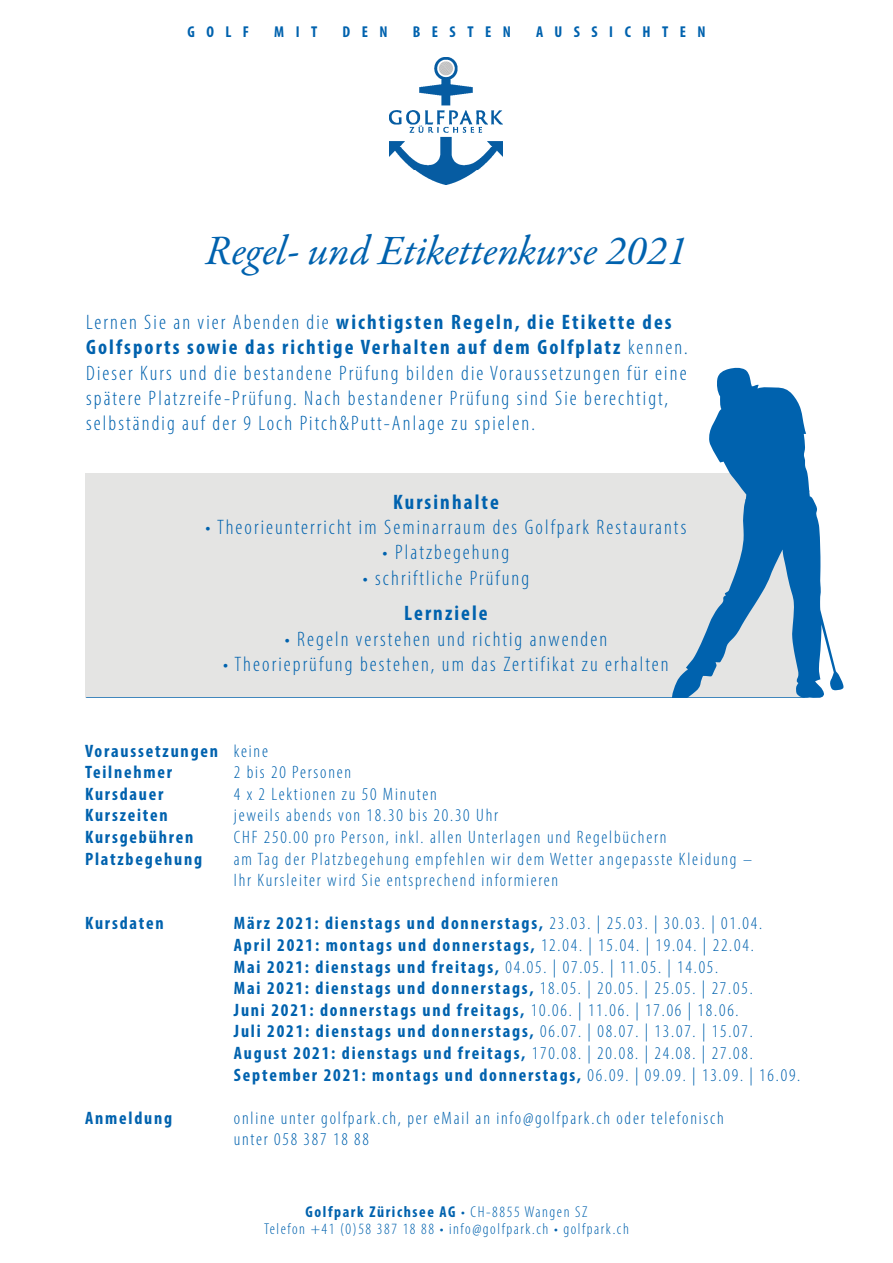
<style>
.page{position:relative;width:893px;height:1263px;background:#fff}
.page>*{position:absolute;margin:0;border:0;box-sizing:border-box;transform-origin:0 0}
.t1{font:italic 42px "Garamond Premr Pro";letter-spacing:-.005em;color:#0062ae}
.t2{font:300 condensed 21px/25.2px "Myriad Pro";letter-spacing:.1em;color:#0062ae}
.t3{font:700 condensed 21px "Myriad Pro";letter-spacing:.1em;color:#0062ae}
.t4{font:700 condensed 18px/21.6px "Myriad Pro";letter-spacing:.1em;color:#0062ae}
.t5{font:300 condensed 18px/21.6px "Myriad Pro";letter-spacing:.1em;color:#0062ae}
.t6{font:300 condensed 15.75px/16.8px "Myriad Pro";letter-spacing:.1em;color:#0062ae;text-align:center}
.t7{font:700 condensed 15.75px "Myriad Pro";letter-spacing:.73em;color:#0062ae}
.s1{font-weight:700}
.s2{font-weight:300}
</style>
<div class="page">
<img style="left:390px;top:57px;width:112px;height:128px">
<div style="left:85px;top:473px;width:720px;height:224px;background:#e4e4e3"></div>
<svg style="left:672px;top:367px;width:172px;height:331px"></svg>
<hr style="left:86px;top:697px;width:718px;height:1px;background:#0062ae">
<p class="t7" style="left:187px;top:22px;width:63px">GOLF</p>
<p class="t7" style="left:274px;top:22px;width:45px">MIT</p>
<p class="t7" style="left:343px;top:22px;width:47px">DEN</p>
<p class="t7" style="left:413px;top:22px;width:100px">BESTEN</p>
<p class="t7" style="left:536px;top:22px;width:171px">AUSSICHTEN</p>
<h1 class="t1" style="left:205px;top:224px;width:484px">Regel- und Etikettenkurse 2021</h1>
<p class="t2" style="left:86px;top:309px;width:603px">Lernen Sie an vier Abenden die <span class="s1">wichtigsten Regeln, die Etikette des Golfsports sowie das richtige Verhalten auf dem Golfplatz</span> kennen.<br>Dieser Kurs und die bestandene Prüfung bilden die Voraussetzungen für eine spätere Platzreife-Prüfung. Nach bestandener Prüfung sind Sie berechtigt, selbständig auf der 9 Loch Pitch&amp;Putt-Anlage zu spielen.</p>
<p class="t3" style="left:393px;top:489px;width:107px">Kursinhalte</p>
<p class="t2" style="left:206px;top:515px;width:482px">• Theorieunterricht im Seminarraum des Golfpark Restaurants</p>
<p class="t2" style="left:383px;top:540px;width:128px">• Platzbegehung</p>
<p class="t2" style="left:363px;top:565px;width:168px">• schriftliche Prüfung</p>
<p class="t3" style="left:404px;top:600px;width:85px">Lernziele</p>
<p class="t2" style="left:285px;top:626px;width:324px">• Regeln verstehen und richtig anwenden</p>
<p class="t2" style="left:223px;top:651px;width:447px">• Theorieprüfung bestehen, um das Zertifikat zu erhalten</p>
<p class="t4" style="left:85px;top:739px;width:184px">Voraussetzungen <span class="s2">keine<br></span>Teilnehmer</p>
<p class="t5" style="left:234px;top:761px;width:119px">2 bis 20 Personen</p>
<p class="t4" style="left:85px;top:783px;width:80px">Kursdauer</p>
<p class="t5" style="left:234px;top:783px;width:204px">4 x 2 Lektionen zu 50 Minuten</p>
<p class="t4" style="left:85px;top:804px;width:84px">Kurszeiten</p>
<p class="t5" style="left:234px;top:804px;width:266px">jeweils abends von 18.30 bis 20.30 Uhr</p>
<p class="t4" style="left:85px;top:826px;width:110px">Kursgebühren</p>
<p class="t5" style="left:234px;top:826px;width:434px">CHF 250.00 pro Person, inkl. allen Unterlagen und Regelbüchern</p>
<p class="t4" style="left:85px;top:847px;width:119px">Platzbegehung</p>
<p class="t5" style="left:234px;top:848px;width:520px">am Tag der Platzbegehung empfehlen wir dem Wetter angepasste Kleidung –<br>Ihr Kursleiter wird Sie entsprechend informieren</p>
<p class="t4" style="left:85px;top:912px;width:80px">Kursdaten</p>
<p class="t4" style="left:234px;top:912px;width:568px">März 2021: dienstags und donnerstags, <span class="s2">23.03. | 25.03. | 30.03. | 01.04.<br></span>April 2021: montags und donnerstags, <span class="s2">12.04. | 15.04. | 19.04. | 22.04.<br></span>Mai 2021: dienstags und freitags, <span class="s2">04.05. | 07.05. | 11.05. | 14.05.<br></span>Mai 2021: dienstags und donnerstags, <span class="s2">18.05. | 20.05. | 25.05. | 27.05.<br></span>Juni 2021: donnerstags und freitags, <span class="s2">10.06. | 11.06. | 17.06 | 18.06.<br></span>Juli 2021: dienstags und donnerstags, <span class="s2">06.07. | 08.07. | 13.07. | 15.07.<br></span>August 2021: dienstags und freitags, <span class="s2">170.08. | 20.08. | 24.08. | 27.08.<br></span>September 2021: montags und donnerstags, <span class="s2">06.09. | 09.09. | 13.09. | 16.09.</span></p>
<p class="t4" style="left:85px;top:1107px;width:89px">Anmeldung</p>
<p class="t5" style="left:234px;top:1107px;width:491px">online unter golfpark.ch, per eMail an info@golfpark.ch oder telefonisch unter 058 387 18 88</p>
<p class="t6" style="left:264px;top:1204px;width:366px"><span class="s1">Golfpark Zürichsee AG</span> • CH-8855 Wangen SZ<br>Telefon +41 (0)58 387 18 88 • info@golfpark.ch • golfpark.ch</p>
</div>
